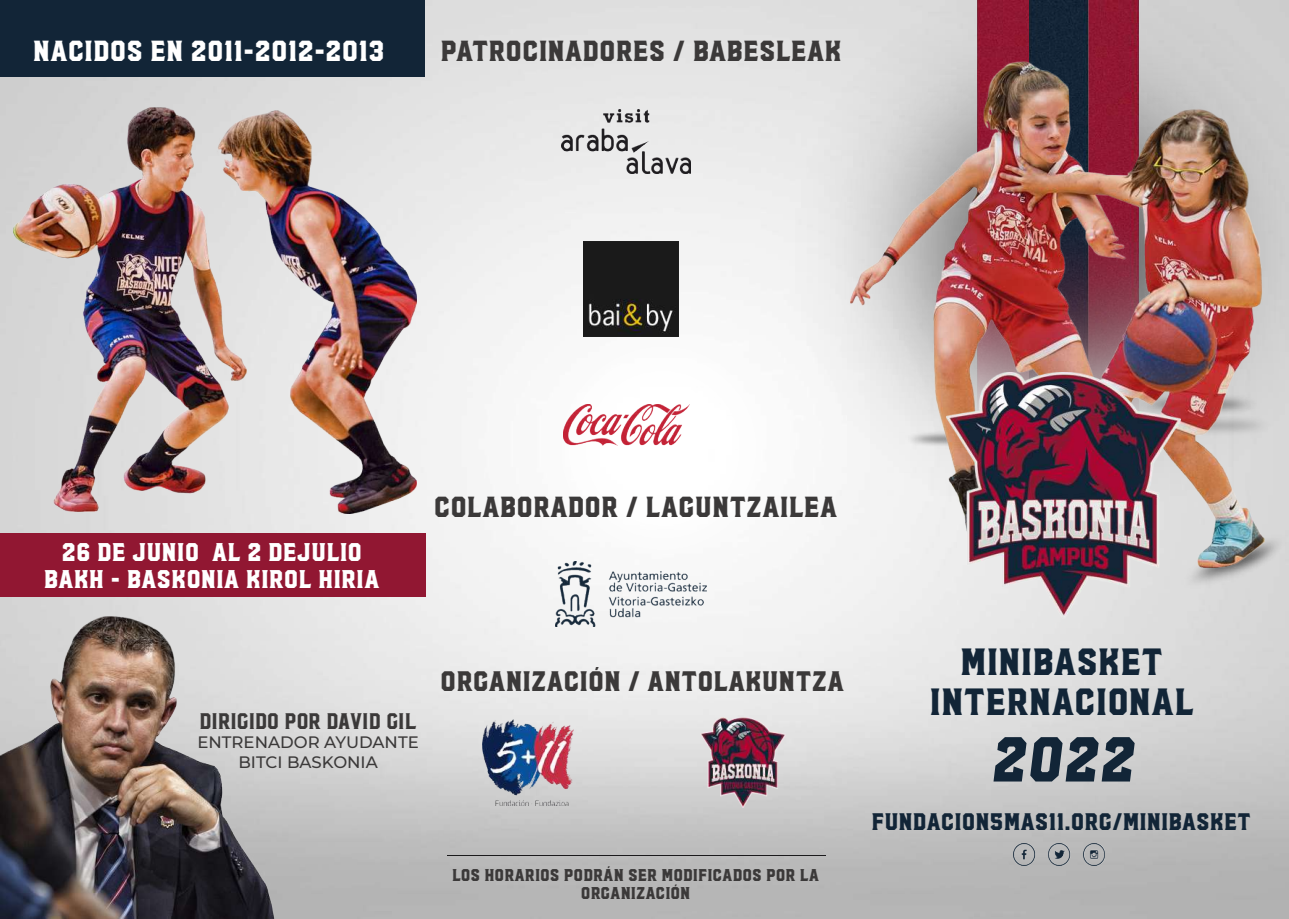
<style>
.page{position:relative;width:1289px;height:919px;background:#fff}
.page>*{position:absolute;margin:0;border:0;box-sizing:border-box;transform-origin:0 0}
.t1{font:55.5px "Hudson NY Pro Serif Bold Itl";color:#122537}
.t2{font:700 33.3px/39.9px "Hudson NY Pro Serif";color:#122537;text-align:center}
.t3{font:700 25.5px "Hudson NY Pro Serif";color:#3b3939}
.t4{font:700 25.5px "Hudson NY Pro Serif";color:#fff}
.t5{font:700 24.75px "Hudson NY Pro Serif";color:#3b3939}
.t6{font:700 22.5px/27px "Hudson NY Pro Serif";color:#fff;text-align:center}
.t7{font:22.5px "Hudson NY Serif";color:#3b3939}
.t8{font:700 21px "Hudson NY Pro Serif";color:#122537}
.t9{font:500 16.5px/19.8px "Montserrat";color:#3b3939;text-align:center}
.t10{font:700 15px/18px "Hudson NY Pro Serif";color:#3b3939;text-align:center}
</style>
<div class="page">
<img style="left:0;top:0;width:1288px;height:918px">
<hr style="left:447px;top:854px;width:378px;height:1px;background:#1b1a1c">
<img style="left:482px;top:719px;width:91px;height:86px">
<img style="left:700px;top:717px;width:86px;height:90px">
<img style="left:563px;top:404px;width:126px;height:41px">
<img style="left:562px;top:109px;width:128px;height:64px">
<img style="left:583px;top:241px;width:95px;height:95px">
<div style="left:0;top:0;width:425px;height:76px;background:#122537"></div>
<img style="left:0;top:616px;width:321px;height:302px">
<div style="left:0;top:534px;width:425px;height:63px;background:#911732"></div>
<img style="left:14px;top:108px;width:233px;height:403px">
<img style="left:216px;top:111px;width:200px;height:402px">
<img style="left:766px;top:0;width:522px;height:547px">
<img style="left:1180px;top:532px;width:108px;height:59px">
<img style="left:850px;top:61px;width:414px;height:506px">
<img style="left:946px;top:372px;width:234px;height:246px">
<img style="left:1013px;top:843px;width:91px;height:22px">
<img style="left:555px;top:561px;width:151px;height:65px">
<h3 class="t4" style="left:33px;top:34px;width:353px">NACIDOS EN 2011-2012-2013</h3>
<h3 class="t3" style="left:440px;top:34px;width:402px">PATROCINADORES / BABESLEAK</h3>
<h3 class="t6" style="left:44px;top:539px;width:337px">26 DE JUNIO AL 2 DEJULIO<br>BAKH - BASKONIA KIROL HIRIA</h3>
<h3 class="t3" style="left:434px;top:490px;width:405px">COLABORADOR / LAGUNTZAILEA</h3>
<h3 class="t7" style="left:199px;top:706px;width:219px">DIRIGIDO POR DAVID GIL</h3>
<p class="t9" style="left:197px;top:731px;width:223px">ENTRENADOR AYUDANTE<br>BITCI BASKONIA</p>
<h3 class="t5" style="left:440px;top:664px;width:405px">ORGANIZACIÓN / ANTOLAKUNTZA</h3>
<p class="t10" style="left:452px;top:866px;width:368px">LOS HORARIOS PODRÁN SER MODIFICADOS POR LA<br>ORGANIZACIÓN</p>
<h2 class="t2" style="left:929px;top:641px;width:266px">MINIBASKET<br>INTERNACIONAL</h2>
<h1 class="t1" style="left:989px;top:723px;width:146px">2022</h1>
<h3 class="t8" style="left:871px;top:808px;width:381px">FUNDACION5MAS11.ORG/MINIBASKET</h3>
</div>
